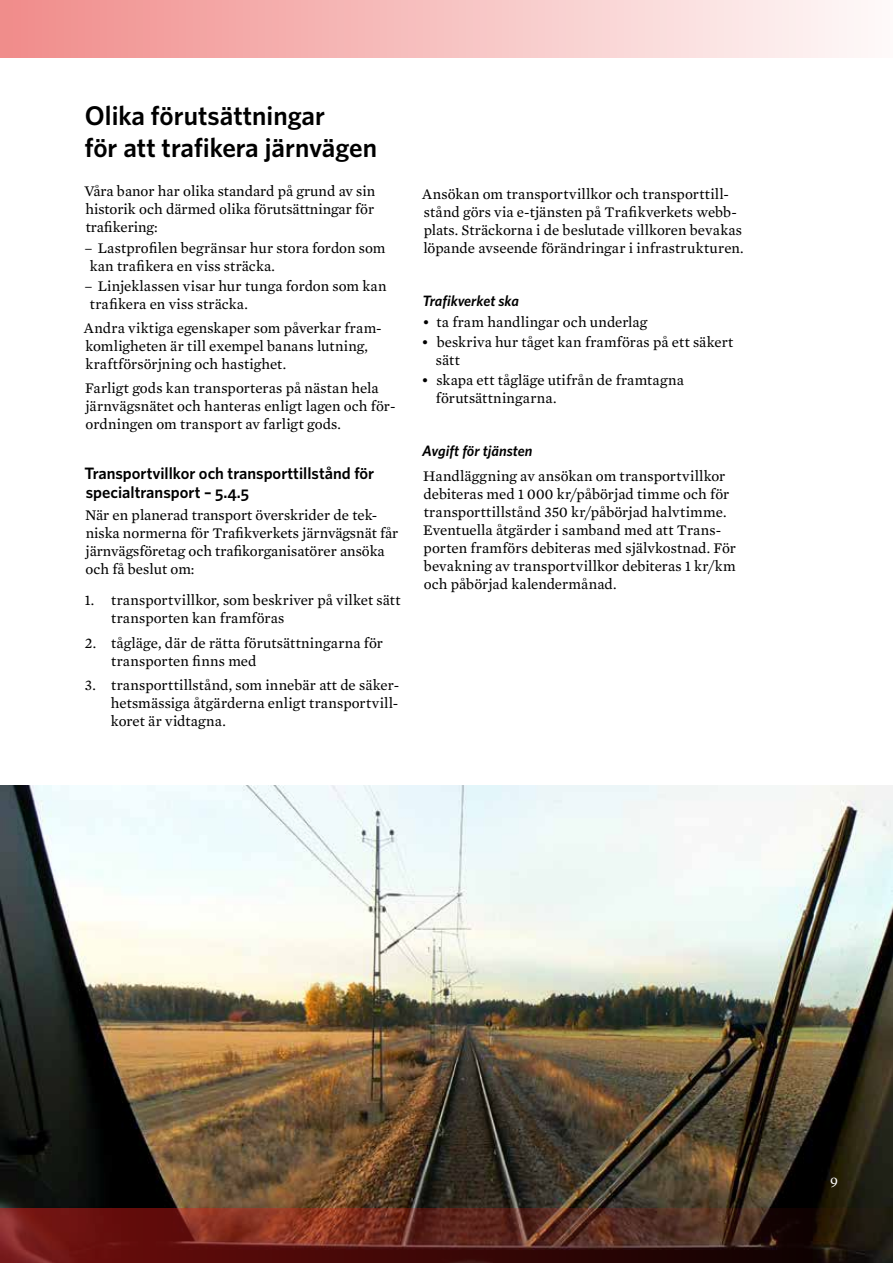
<style>
.page{position:relative;width:893px;height:1263px;background:#fff}
.page>*{position:absolute;margin:0;border:0;box-sizing:border-box;transform-origin:0 0}
.t1{font:600 27px/32.4px "Whitney";color:#000}
.t2{font:600 16.5px/19.5px "Whitney";color:#000}
.t3{font:15px/18px "Mercury Text G2";letter-spacing:.005em;color:#000}
.t4{font:italic 600 15px "Whitney";color:#000}
.t5{font:15px "Mercury Text G2";color:#fff}
</style>
<div class="page">
<img style="left:1px;top:786px;width:892px;height:422px">
<div style="left:0;top:0;width:893px;height:58px;background:linear-gradient(to right,#f08b8a,#fefafa)"></div>
<svg style="left:0;top:1208px;width:893px;height:55px;background:#561e17"></svg>
<h1 class="t1" style="left:85px;top:99px;width:294px">Olika förutsättningar<br>för att trafikera järnvägen</h1>
<p class="t3" style="left:84px;top:182px;width:292px;text-align:justify">Våra banor har olika standard på grund av sin historik och därmed olika förutsättningar för trafikering:</p>
<p class="t3" style="left:90px;top:238px;width:297px;text-indent:-5px">– Lastprofilen begränsar hur stora fordon som kan trafikera en viss sträcka.</p>
<p class="t3" style="left:90px;top:276px;width:298px;text-indent:-5px">– Linjeklassen visar hur tunga fordon som kan trafikera en viss sträcka.</p>
<p class="t3" style="left:84px;top:318px;width:299px">Andra viktiga egenskaper som påverkar fram&shy;komligheten är till exempel banans lutning, kraftförsörjning och hastighet.</p>
<p class="t3" style="left:85px;top:379px;width:312px">Farligt gods kan transporteras på nästan hela järnvägsnätet och hanteras enligt lagen och för&shy;ordningen om transport av farligt gods.</p>
<p class="t2" style="left:84px;top:463px;width:291px">Transportvillkor och transporttillstånd för specialtransport – 5.4.5</p>
<p class="t3" style="left:85px;top:505px;width:315px">När en planerad transport överskrider de tek&shy;niska normerna för Trafikverkets järnvägsnät får järnvägsföretag och trafikorganisatörer ansöka och få beslut om:</p>
<p class="t3" style="left:111px;top:590px;width:291px;text-indent:-26px">1. transportvillkor, som beskriver på vilket sätt transporten kan framföras</p>
<p class="t3" style="left:111px;top:633px;width:273px;text-indent:-26px">2. tågläge, där de rätta förutsättningarna för transporten finns med</p>
<p class="t3" style="left:111px;top:675px;width:290px;text-align:justify;text-indent:-26px">3. transporttillstånd, som innebär att de säker&shy;hetsmässiga åtgärderna enligt transportvill&shy;koret är vidtagna.</p>
<p class="t3" style="left:422px;top:184px;width:323px">Ansökan om transportvillkor och transporttill&shy;stånd görs via e-tjänsten på Trafikverkets webb&shy;plats. Sträckorna i de beslutade villkoren bevakas löpande avseende förändringar i infrastrukturen.</p>
<p class="t4" style="left:422px;top:291px;width:98px">Trafikverket ska</p>
<p class="t3" style="left:422px;top:312px;width:227px">• ta fram handlingar och underlag</p>
<p class="t3" style="left:436px;top:332px;width:299px;text-indent:-14px">• beskriva hur tåget kan framföras på ett säkert sätt</p>
<p class="t3" style="left:436px;top:370px;width:249px;text-indent:-14px">• skapa ett tågläge utifrån de framtagna förutsättningarna.</p>
<p class="t4" style="left:422px;top:441px;width:112px">Avgift för tjänsten</p>
<p class="t3" style="left:423px;top:467px;width:314px">Handläggning av ansökan om transportvillkor debiteras med 1 000 kr/påbörjad timme och för transporttillstånd 350 kr/påbörjad halvtimme.<br>Eventuella åtgärder i samband med att Trans&shy;porten framförs debiteras med självkostnad. För bevakning av transportvillkor debiteras 1 kr/km och påbörjad kalendermånad.</p>
<p class="t5" style="left:830px;top:1171px;width:9px">9</p>
</div>
